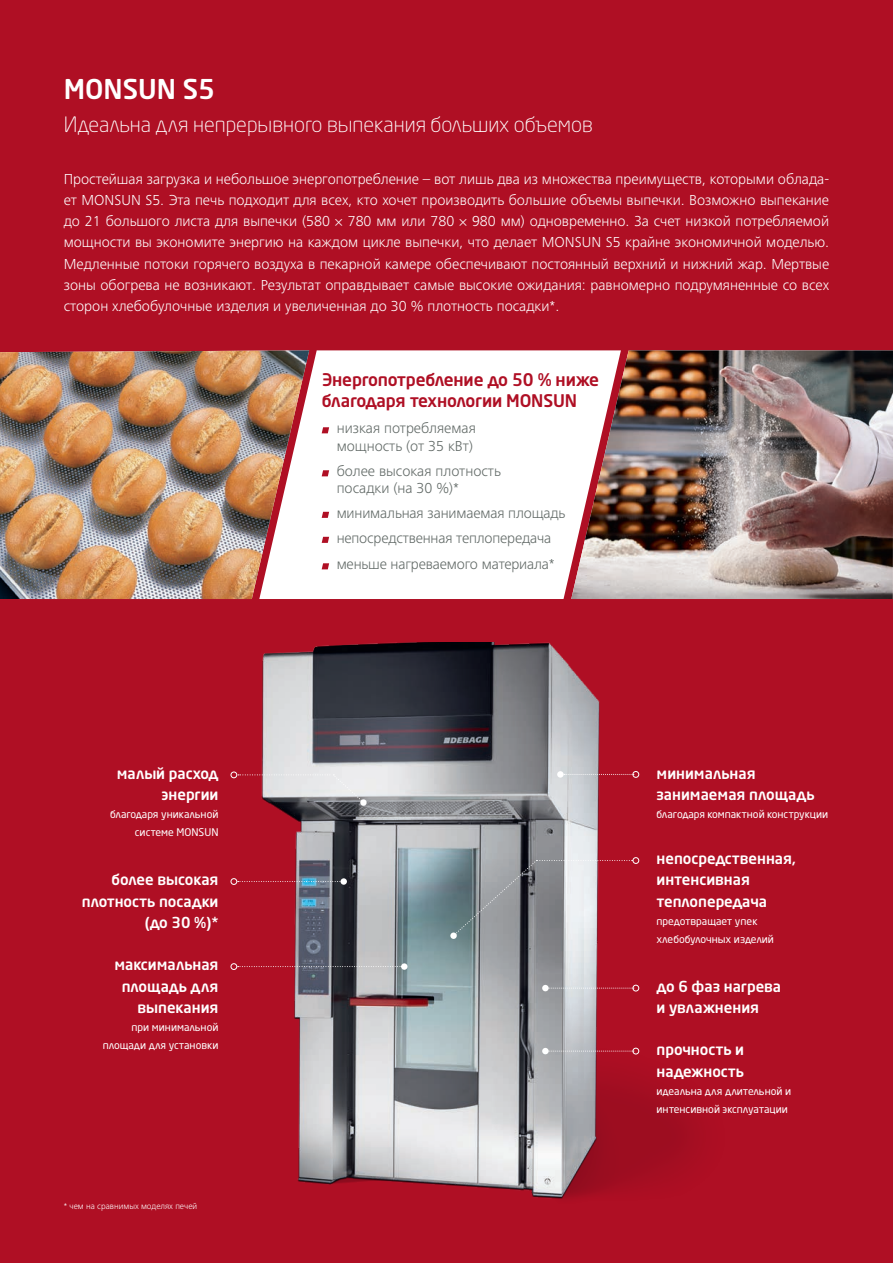
<style>
.page{position:relative;width:893px;height:1263px;background:#af0f24}
.page>*{position:absolute;margin:0;border:0;box-sizing:border-box;transform-origin:0 0}
.t1{font:500 27px "Neo Sans W1 G";color:#fff}
.t2{font:300 21px "Neo Sans W1 G";color:#fff}
.t3{font:500 17.25px/20.5px "Neo Sans W1 G";letter-spacing:-.01em;color:#af0f24}
.t4{font:300 15px/21.3px "Frutiger Next LTW1 G";color:#fff;text-align:justify}
.t5{font:500 15px/21.3px "Neo Sans W1 G";color:#fff}
.t6{font:300 15px/18px "Frutiger Next LTW1 G";letter-spacing:-.01em;color:#606865}
.t7{font:10.5px/18px "Neo Sans W1 G";color:#fff}
.t8{font:300 8.7px "Frutiger Next LTW1 G";color:#fff}
</style>
<div class="page">
<img style="left:262px;top:642px;width:432px;height:557px">
<div style="left:360px;top:799px;width:7px;height:7px;background:#fff;border-radius:50%"></div>
<svg style="left:231px;top:772px;width:133px;height:30px"></svg>
<div style="left:450px;top:932px;width:7px;height:7px;background:#fff;border-radius:50%"></div>
<div style="left:633px;top:857px;width:6px;height:7px;border:1px solid #fff;border-radius:50%"></div>
<svg style="left:455px;top:860px;width:178px;height:75px"></svg>
<div style="left:401px;top:963px;width:7px;height:7px;background:#fff;border-radius:50%"></div>
<div style="left:231px;top:963px;width:6px;height:7px;border:1px solid #fff;border-radius:50%"></div>
<svg style="left:238px;top:966px;width:163px;height:1px"></svg>
<div style="left:231px;top:878px;width:6px;height:7px;border:1px solid #fff;border-radius:50%"></div>
<div style="left:341px;top:878px;width:6px;height:7px;background:#fff;border-radius:50%"></div>
<svg style="left:238px;top:881px;width:103px;height:1px"></svg>
<svg style="left:547px;top:985px;width:92px;height:6px"></svg>
<div style="left:542px;top:985px;width:7px;height:6px;background:#fff;border-radius:50%"></div>
<svg style="left:547px;top:1048px;width:92px;height:6px"></svg>
<div style="left:542px;top:1048px;width:7px;height:6px;background:#fff;border-radius:50%"></div>
<div style="left:633px;top:771px;width:6px;height:7px;border:1px solid #fff;border-radius:50%"></div>
<svg style="left:564px;top:774px;width:70px;height:1px"></svg>
<div style="left:557px;top:771px;width:7px;height:7px;background:#fff;border-radius:50%"></div>
<div style="left:309px;top:350px;width:262px;height:249px;background:#fff"></div>
<img style="left:0;top:350px;width:309px;height:249px">
<img style="left:571px;top:350px;width:322px;height:249px">
<svg style="left:322px;top:427px;width:7px;height:6px"></svg>
<svg style="left:322px;top:470px;width:7px;height:6px"></svg>
<svg style="left:322px;top:512px;width:7px;height:6px"></svg>
<svg style="left:322px;top:537px;width:7px;height:6px"></svg>
<svg style="left:322px;top:563px;width:7px;height:6px"></svg>
<h1 class="t1" style="left:64px;top:72px;width:153px">MONSUN S5</h1>
<h2 class="t2" style="left:64px;top:111px;width:531px">Идеальна для непрерывного выпекания больших объемов</h2>
<p class="t4" style="left:64px;top:168px;width:767px">Простейшая загрузка и небольшое энергопотребление – вот лишь два из множества преимуществ, которыми облада&shy;ет MONSUN S5. Эта печь подходит для всех, кто хочет производить большие объемы выпечки. Возможно выпекание до 21 большого листа для выпечки (580 × 780 мм или 780 × 980 мм) одновременно. За счет низкой потребляемой мощности вы экономите энергию на каждом цикле выпечки, что делает MONSUN S5 крайне экономичной моделью.<br>Медленные потоки горячего воздуха в пекарной камере обеспечивают постоянный верхний и нижний жар. Мертвые зоны обогрева не возникают. Результат оправдывает самые высокие ожидания: равномерно подрумяненные со всех сторон хлебобулочные изделия и увеличенная до 30 % плотность посадки*.</p>
<p class="t5" style="left:117px;top:762px;width:103px;text-align:right">малый расход энергии</p>
<p class="t7" style="left:110px;top:805px;width:110px;text-align:right">благодаря уникальной системе MONSUN</p>
<p class="t5" style="left:82px;top:869px;width:138px;text-align:right">более высокая плотность посадки (до 30 %)*</p>
<p class="t5" style="left:115px;top:954px;width:105px;text-align:right">максимальная площадь для выпекания</p>
<p class="t7" style="left:103px;top:1018px;width:117px;text-align:right">при минимальной площади для установки</p>
<p class="t8" style="left:64px;top:1201px;width:135px">* чем на сравнимых моделях печей</p>
<p class="t3" style="left:322px;top:369px;width:279px">Энергопотребление до 50 % ниже благодаря технологии MONSUN</p>
<p class="t6" style="left:337px;top:419px;width:141px">низкая потребляемая мощность (от 35 кВт)</p>
<p class="t6" style="left:337px;top:463px;width:166px;line-height:16.5px">более высокая плотность посадки (на 30 %)*</p>
<p class="t6" style="left:337px;top:500px;width:230px;line-height:25px">минимальная занимаемая площадь непосредственная теплопередача</p>
<p class="t6" style="left:337px;top:555px;width:220px">меньше нагреваемого материала*</p>
<p class="t5" style="left:657px;top:762px;width:159px">минимальная занимаемая площадь</p>
<p class="t7" style="left:657px;top:805px;width:173px">благодаря компактной конструкции</p>
<p class="t5" style="left:657px;top:847px;width:141px">непосредственная, интенсивная теплопередача</p>
<p class="t7" style="left:657px;top:911px;width:119px">предотвращает упек хлебобулочных изделий</p>
<p class="t5" style="left:657px;top:975px;width:126px">до 6 фаз нагрева и увлажнения</p>
<p class="t5" style="left:657px;top:1039px;width:89px">прочность и надежность</p>
<p class="t7" style="left:657px;top:1082px;width:136px">идеальна для длительной и интенсивной эксплуатации</p>
</div>
